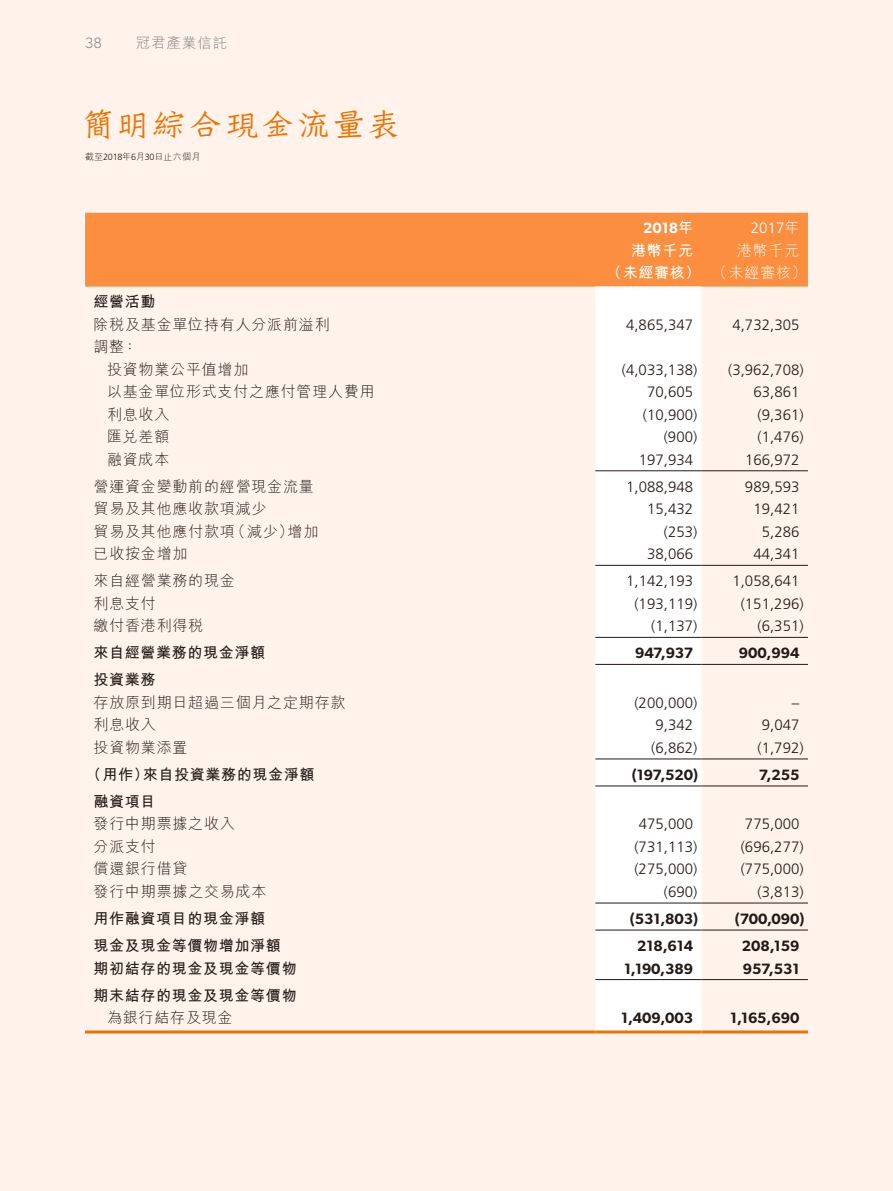
<style>
.page{position:relative;width:893px;height:1191px;background:#fff3ec}
.page>*{position:absolute;margin:0;border:0;box-sizing:border-box;transform-origin:0 0}
.t1{font:36px "DF Tie Xian Std W3";letter-spacing:-.005em;color:#ef7100}
.t2{font:300 15px "Frutiger LT Std";letter-spacing:.005em;color:#231916}
.t3{font:300 15px/22.5px "M Hei HK";letter-spacing:.055em;color:#231916}
.t4{font:600 15px "Gibson";letter-spacing:-.005em;color:#231916}
.t5{font:700 15px "M Hei HK";letter-spacing:.045em;color:#231916}
.t6{font:300 15px/22.5px "M Hei HK";color:#fff}
.t7{font:600 15px "Gibson";color:#fff}
.t8{font:300 15px "Frutiger LT Std";color:#fff}
.t9{font:700 15px "M Hei HK";color:#fff}
.t10{font:300 15px "Gibson";color:#7e7e7e}
.t11{font:300 14.25px "M Hei HK";letter-spacing:.08em;color:#7e7e7e}
.t12{font:300 9px "M Hei HK";letter-spacing:.03em;color:#231916}
.s1{font-family:"Frutiger LT Std"}
.s2{font-family:"M Hei HK";font-weight:700}
.s3{font-family:"M Hei HK"}
.s4{font-weight:700}
</style>
<div class="page">
<div style="left:85px;top:213px;width:723px;height:73px;background:#fb8e3f"></div>
<div style="left:595px;top:286px;width:107px;height:744px;background:#fff"></div>
<hr style="left:595px;top:470px;width:107px;height:1px;background:#231916">
<hr style="left:702px;top:470px;width:106px;height:1px;background:#231916">
<hr style="left:595px;top:565px;width:107px;height:1px;background:#231916">
<hr style="left:702px;top:565px;width:106px;height:1px;background:#231916">
<hr style="left:595px;top:637px;width:107px;height:1px;background:#231916">
<hr style="left:702px;top:637px;width:106px;height:1px;background:#231916">
<hr style="left:595px;top:664px;width:107px;height:1px;background:#231916">
<hr style="left:702px;top:664px;width:106px;height:1px;background:#231916">
<hr style="left:595px;top:758px;width:107px;height:1px;background:#231916">
<hr style="left:702px;top:758px;width:106px;height:1px;background:#231916">
<hr style="left:595px;top:785px;width:107px;height:1px;background:#231916">
<hr style="left:702px;top:785px;width:106px;height:1px;background:#231916">
<hr style="left:595px;top:902px;width:107px;height:1px;background:#231916">
<hr style="left:702px;top:902px;width:106px;height:1px;background:#231916">
<hr style="left:595px;top:929px;width:107px;height:1px;background:#231916">
<hr style="left:702px;top:929px;width:106px;height:1px;background:#231916">
<hr style="left:595px;top:979px;width:107px;height:1px;background:#231916">
<hr style="left:702px;top:979px;width:106px;height:1px;background:#231916">
<hr style="left:85px;top:1030px;width:510px;height:3px;background:#ef7100">
<hr style="left:595px;top:1030px;width:107px;height:3px;background:#ef7100">
<hr style="left:702px;top:1030px;width:106px;height:3px;background:#ef7100">
<p class="t10" style="left:85px;top:34px;width:18px">38</p>
<p class="t11" style="left:136px;top:33px;width:93px">冠君產業信託</p>
<h1 class="t1" style="left:81px;top:105px;width:323px">簡明綜合現金流量表</h1>
<p class="t12" style="left:85px;top:150px;width:117px">截至<span class="s1">2018</span>年<span class="s1">6</span>月<span class="s1">30</span>日止六個月</p>
<p class="t7" style="left:643px;top:219px;width:51px">2018<span class="s2">年</span></p>
<p class="t8" style="left:751px;top:220px;width:50px">2017<span class="s3">年</span></p>
<p class="t9" style="left:631px;top:239px;width:64px">港幣千元</p>
<p class="t6" style="left:606px;top:238px;width:202px;text-indent:131px">港幣千元<span class="s4">（未經審核）</span> （未經審核）</p>
<p class="t5" style="left:94px;top:291px;width:64px">經營活動</p>
<p class="t3" style="left:94px;top:312px;width:238px">除稅及基金單位持有人分派前溢利</p>
<p class="t2" style="left:626px;top:316px;width:69px">4,865,347</p>
<p class="t2" style="left:732px;top:316px;width:69px">4,732,305</p>
<p class="t3" style="left:107px;top:335px;width:143px;text-indent:-14px">調整：<br>投資物業公平值增加</p>
<p class="t2" style="left:622px;top:361px;width:77px">(4,033,138)</p>
<p class="t2" style="left:728px;top:361px;width:77px">(3,962,708)</p>
<p class="t3" style="left:107px;top:380px;width:269px">以基金單位形式支付之應付管理人費用</p>
<p class="t2" style="left:647px;top:383px;width:48px">70,605</p>
<p class="t2" style="left:753px;top:383px;width:48px">63,861</p>
<p class="t3" style="left:107px;top:402px;width:64px">利息收入</p>
<p class="t2" style="left:643px;top:406px;width:56px">(10,900)</p>
<p class="t2" style="left:757px;top:406px;width:48px">(9,361)</p>
<p class="t3" style="left:107px;top:425px;width:64px">匯兌差額</p>
<p class="t2" style="left:664px;top:428px;width:35px">(900)</p>
<p class="t2" style="left:757px;top:428px;width:48px">(1,476)</p>
<p class="t3" style="left:107px;top:447px;width:64px">融資成本</p>
<p class="t2" style="left:639px;top:451px;width:56px">197,934</p>
<p class="t2" style="left:745px;top:451px;width:56px">166,972</p>
<p class="t3" style="left:94px;top:474px;width:222px">營運資金變動前的經營現金流量</p>
<p class="t2" style="left:626px;top:478px;width:69px">1,088,948</p>
<p class="t2" style="left:745px;top:478px;width:56px">989,593</p>
<p class="t3" style="left:94px;top:497px;width:174px">貿易及其他應收款項減少</p>
<p class="t2" style="left:647px;top:500px;width:48px">15,432</p>
<p class="t2" style="left:753px;top:500px;width:48px">19,421</p>
<p class="t3" style="left:94px;top:519px;width:226px">貿易及其他應付款項（減少）增加</p>
<p class="t2" style="left:664px;top:523px;width:35px">(253)</p>
<p class="t2" style="left:762px;top:523px;width:39px">5,286</p>
<p class="t3" style="left:94px;top:542px;width:95px">已收按金增加</p>
<p class="t2" style="left:647px;top:545px;width:48px">38,066</p>
<p class="t2" style="left:753px;top:545px;width:48px">44,341</p>
<p class="t3" style="left:94px;top:569px;width:143px">來自經營業務的現金</p>
<p class="t2" style="left:626px;top:572px;width:69px">1,142,193</p>
<p class="t2" style="left:732px;top:572px;width:69px">1,058,641</p>
<p class="t3" style="left:94px;top:591px;width:64px">利息支付</p>
<p class="t2" style="left:634px;top:595px;width:64px">(193,119)</p>
<p class="t2" style="left:741px;top:595px;width:64px">(151,296)</p>
<p class="t3" style="left:94px;top:614px;width:111px">繳付香港利得稅</p>
<p class="t2" style="left:651px;top:617px;width:48px">(1,137)</p>
<p class="t2" style="left:757px;top:617px;width:48px">(6,351)</p>
<p class="t5" style="left:94px;top:642px;width:173px">來自經營業務的現金淨額</p>
<p class="t4" style="left:635px;top:644px;width:60px">947,937</p>
<p class="t4" style="left:739px;top:644px;width:62px">900,994</p>
<p class="t5" style="left:94px;top:669px;width:64px">投資業務</p>
<p class="t3" style="left:94px;top:690px;width:253px">存放原到期日超過三個月之定期存款</p>
<p class="t2" style="left:634px;top:694px;width:64px">(200,000)</p>
<p class="t2" style="left:792px;top:694px;width:9px">–</p>
<p class="t3" style="left:94px;top:713px;width:64px">利息收入</p>
<p class="t2" style="left:655px;top:716px;width:39px">9,342</p>
<p class="t2" style="left:762px;top:716px;width:39px">9,047</p>
<p class="t3" style="left:94px;top:735px;width:95px">投資物業添置</p>
<p class="t2" style="left:651px;top:739px;width:48px">(6,862)</p>
<p class="t2" style="left:757px;top:739px;width:48px">(1,792)</p>
<p class="t5" style="left:86px;top:763px;width:230px">（用作）來自投資業務的現金淨額</p>
<p class="t4" style="left:632px;top:765px;width:68px">(197,520)</p>
<p class="t4" style="left:759px;top:765px;width:42px">7,255</p>
<p class="t5" style="left:94px;top:790px;width:64px">融資項目</p>
<p class="t3" style="left:94px;top:812px;width:143px">發行中期票據之收入</p>
<p class="t2" style="left:639px;top:815px;width:56px">475,000</p>
<p class="t2" style="left:745px;top:815px;width:56px">775,000</p>
<p class="t3" style="left:94px;top:834px;width:64px">分派支付</p>
<p class="t2" style="left:634px;top:838px;width:64px">(731,113)</p>
<p class="t2" style="left:741px;top:838px;width:64px">(696,277)</p>
<p class="t3" style="left:94px;top:857px;width:95px">償還銀行借貸</p>
<p class="t2" style="left:634px;top:860px;width:64px">(275,000)</p>
<p class="t2" style="left:741px;top:860px;width:64px">(775,000)</p>
<p class="t3" style="left:94px;top:879px;width:174px">發行中期票據之交易成本</p>
<p class="t2" style="left:664px;top:883px;width:35px">(690)</p>
<p class="t2" style="left:757px;top:883px;width:48px">(3,813)</p>
<p class="t5" style="left:94px;top:907px;width:173px">用作融資項目的現金淨額</p>
<p class="t4" style="left:630px;top:910px;width:70px">(531,803)</p>
<p class="t4" style="left:735px;top:910px;width:71px">(700,090)</p>
<p class="t5" style="left:94px;top:934px;width:189px">現金及現金等價物增加淨額</p>
<p class="t4" style="left:637px;top:937px;width:58px">218,614</p>
<p class="t4" style="left:742px;top:937px;width:59px">208,159</p>
<p class="t5" style="left:94px;top:957px;width:205px">期初結存的現金及現金等價物</p>
<p class="t4" style="left:624px;top:959px;width:71px">1,190,389</p>
<p class="t4" style="left:743px;top:959px;width:58px">957,531</p>
<p class="t5" style="left:94px;top:984px;width:205px">期末結存的現金及現金等價物</p>
<p class="t3" style="left:107px;top:1005px;width:127px">為銀行結存及現金</p>
<p class="t4" style="left:621px;top:1009px;width:73px">1,409,003</p>
<p class="t4" style="left:730px;top:1009px;width:71px">1,165,690</p>
</div>
